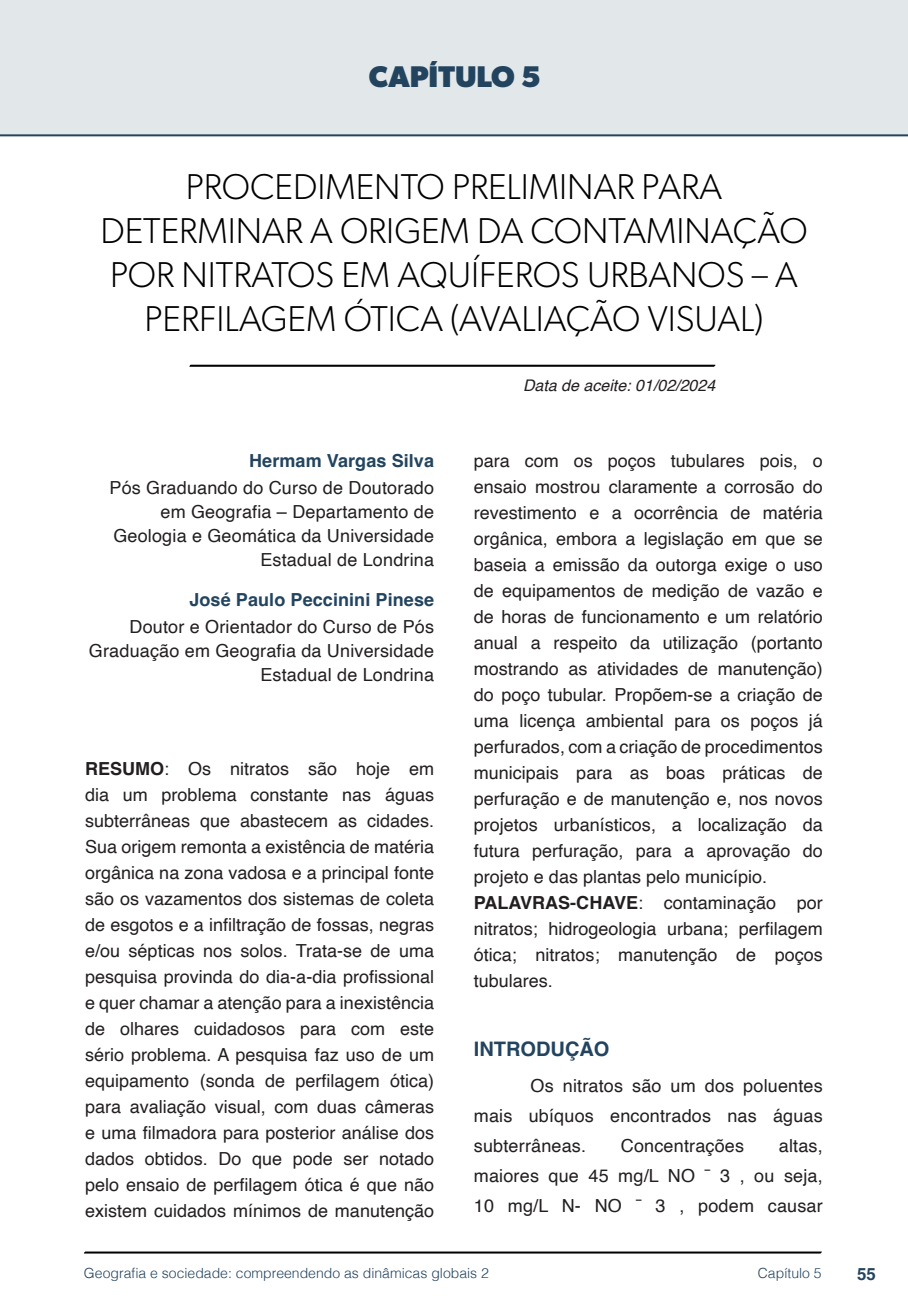
<style>
.page{position:relative;width:908px;height:1304px;background:#fff}
.page>*{position:absolute;margin:0;border:0;box-sizing:border-box;transform-origin:0 0}
.t1{font:300 36px/44px "Gibson";color:#000;text-align:center}
.t2{font:700 30px "Gibson";color:#23445f}
.t3{font:700 20px "Helvetica";color:#23445f}
.t4{font:18px/26px "Helvetica";color:#231f20;text-align:justify}
.t5{font:700 18px "Helvetica";letter-spacing:.005em;color:#23445f}
.t6{font:700 16.8px "Helvetica";color:#23445f}
.t7{font:italic 16px "Helvetica";color:#231f20}
.t8{font:300 14px "Helvetica";color:#23445f}
.s1{font-weight:700}
</style>
<div class="page">
<svg style="left:84px;top:1251px;width:737px;height:3px;background:#515151"></svg>
<svg style="left:189px;top:364px;width:526px;height:3px;background:#4f4f4f"></svg>
<div style="left:0;top:0;width:907px;height:136px;background:#e2e7e9"></div>
<div style="left:44px;top:72px;width:68px;height:61px;background:#e2e7e9"></div>
<h2 class="t2" style="left:369px;top:58px;width:173px">CAPÍTULO 5</h2>
<h1 class="t1" style="left:100px;top:164px;width:708px">PROCEDIMENTO PRELIMINAR PARA DETERMINAR A ORIGEM DA CONTAMINAÇÃO POR NITRATOS EM AQUÍFEROS URBANOS – A PERFILAGEM ÓTICA (AVALIAÇÃO VISUAL)</h1>
<p class="t5" style="left:249px;top:450px;width:186px">Hermam Vargas Silva</p>
<p class="t4" style="left:109px;top:477px;width:326px;line-height:24px;text-align:right">Pós Graduando do Curso de Doutorado em Geografia – Departamento de<br>Geologia e Geomática da Universidade<br>Estadual de Londrina</p>
<p class="t5" style="left:189px;top:588px;width:246px">José Paulo Peccinini Pinese</p>
<p class="t4" style="left:89px;top:615px;width:346px;line-height:24px;text-align:right">Doutor e Orientador do Curso de Pós<br>Graduação em Geografia da Universidade<br>Estadual de Londrina</p>
<p class="t4" style="left:85px;top:756px;width:350px"><span class="s1">RESUMO</span>: Os nitratos são hoje em dia um problema constante nas águas subterrâneas que abastecem as cidades.<br>Sua origem remonta a existência de matéria orgânica na zona vadosa e a principal fonte são os vazamentos dos sistemas de coleta de esgotos e a infiltração de fossas, negras e/ou sépticas nos solos. Trata-se de uma pesquisa provinda do dia-a-dia profissional e quer chamar a atenção para a inexistência de olhares cuidadosos para com este sério problema. A pesquisa faz uso de um equipamento (sonda de perfilagem ótica) para avaliação visual, com duas câmeras e uma filmadora para posterior análise dos dados obtidos. Do que pode ser notado pelo ensaio de perfilagem ótica é que não existem cuidados mínimos de manutenção</p>
<p class="t7" style="left:523px;top:373px;width:194px">Data de aceite: 01/02/2024</p>
<p class="t4" style="left:473px;top:448px;width:350px;text-align:left">para com os poços tubulares pois, o ensaio mostrou claramente a corrosão do revestimento e a ocorrência de matéria orgânica, embora a legislação em que se baseia a emissão da outorga exige o uso de equipamentos de medição de vazão e de horas de funcionamento e um relatório anual a respeito da utilização (portanto mostrando as atividades de manutenção) do poço tubular. Propõem-se a criação de uma licença ambiental para os poços já perfurados, com a criação de procedimentos municipais para as boas práticas de perfuração e de manutenção e, nos novos projetos urbanísticos, a localização da futura perfuração, para a aprovação do projeto e das plantas pelo município.<br><span class="s1">PALAVRAS-CHAVE</span>: contaminação por nitratos; hidrogeologia urbana; perfilagem ótica; nitratos; manutenção de poços tubulares.</p>
<p class="t3" style="left:473px;top:1037px;width:137px">INTRODUÇÃO</p>
<p class="t4" style="left:473px;top:1071px;width:350px;line-height:30px;text-indent:57px">Os nitratos são um dos poluentes mais ubíquos encontrados nas águas subterrâneas.</p>
<p class="t4" style="left:620px;top:1133px;width:125px">Concentrações</p>
<p class="t4" style="left:473px;top:1131px;width:350px;line-height:30px;text-indent:305px">altas, maiores que 45 mg/L NO ¯ 3 , ou seja, 10 mg/L N- NO ¯ 3 , podem causar</p>
<p class="t8" style="left:84px;top:1261px;width:406px">Geografia e sociedade: compreendendo as dinâmicas globais 2</p>
<p class="t8" style="left:757px;top:1261px;width:65px">Capítulo 5</p>
<p class="t6" style="left:856px;top:1264px;width:20px">55</p>
</div>
